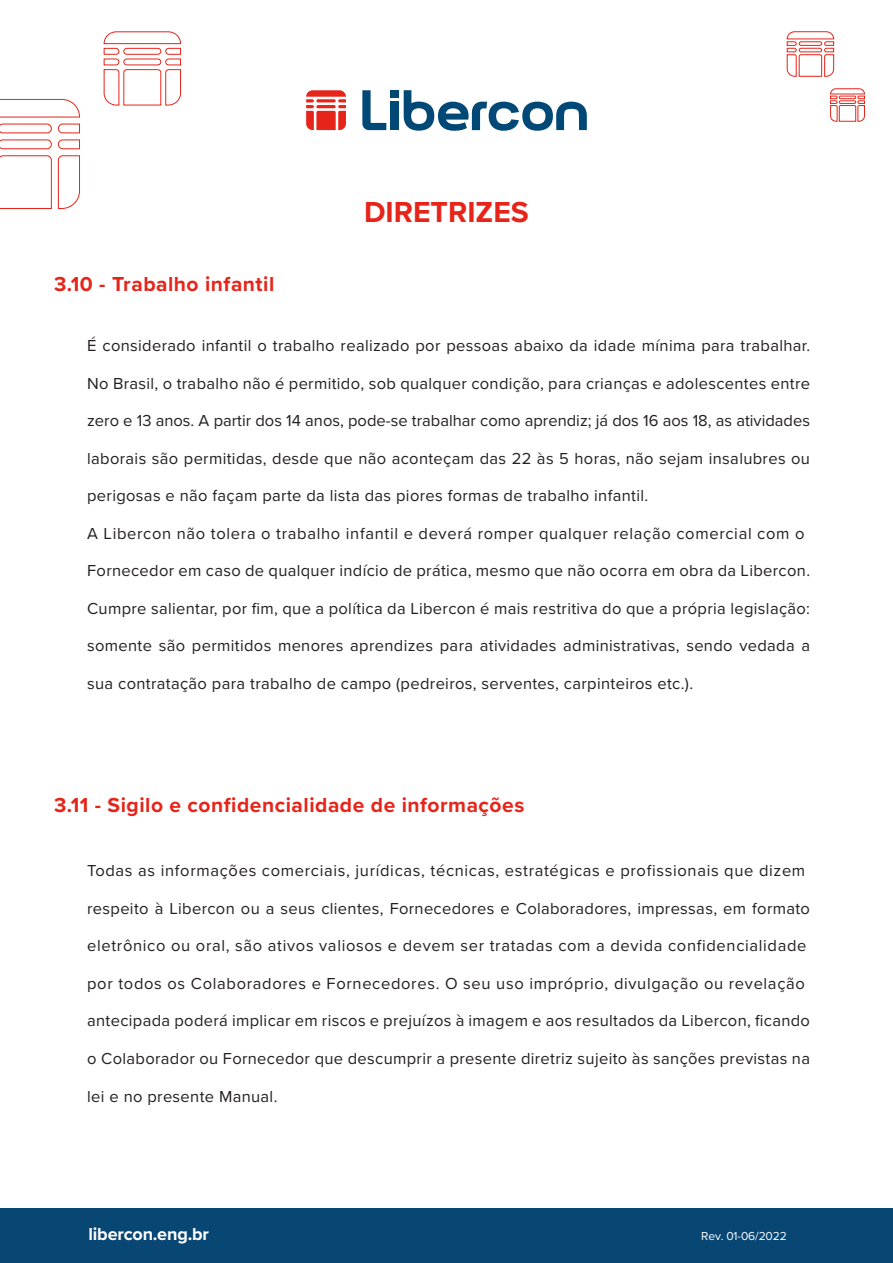
<style>
.page{position:relative;width:893px;height:1263px;background:#fff}
.page>*{position:absolute;margin:0;border:0;box-sizing:border-box;transform-origin:0 0}
.t1{font:700 30px "Proxima Nova";color:#e72419}
.t2{font:700 21px "Proxima Nova";letter-spacing:.025em;color:#e72419}
.t3{font:700 18px "Proxima Nova";letter-spacing:-.01em;color:#fff}
.t4{font:16.5px "Proxima Nova";letter-spacing:.02em;color:#231f20}
.t5{font:16.5px "Proxima Nova";letter-spacing:.04em;color:#231f20}
.t6{font:16.5px "Proxima Nova";color:#231f20}
.t7{font:12px "Proxima Nova";letter-spacing:-.01em;color:#fff}
</style>
<div class="page">
<div style="left:0;top:1208px;width:893px;height:55px;background:#084774"></div>
<svg style="left:0;top:99px;width:80px;height:110px"></svg>
<svg style="left:104px;top:31px;width:77px;height:75px"></svg>
<svg style="left:787px;top:31px;width:47px;height:46px"></svg>
<svg style="left:830px;top:88px;width:35px;height:34px"></svg>
<div style="left:391px;top:90px;width:8px;height:8px;background:#004976"></div>
<div style="left:391px;top:102px;width:8px;height:28px;background:#004976"></div>
<svg style="left:306px;top:90px;width:40px;height:40px"></svg>
<svg style="left:362px;top:90px;width:24px;height:40px"></svg>
<svg style="left:404px;top:90px;width:183px;height:41px"></svg>
<p class="t2" style="left:54px;top:269px;width:222px">3.10 - Trabalho infantil</p>
<p class="t1" style="left:364px;top:190px;width:166px">DIRETRIZES</p>
<p class="t4" style="left:87px;top:333px;width:724px">É considerado infantil o trabalho realizado por pessoas abaixo da idade mínima para trabalhar.</p>
<p class="t4" style="left:87px;top:371px;width:724px">No Brasil, o trabalho não é permitido, sob qualquer condição, para crianças e adolescentes entre</p>
<p class="t6" style="left:87px;top:408px;width:724px">zero e 13 anos. A partir dos 14 anos, pode-se trabalhar como aprendiz; já dos 16 aos 18, as atividades</p>
<p class="t4" style="left:87px;top:446px;width:724px">laborais são permitidas, desde que não aconteçam das 22 às 5 horas, não sejam insalubres ou</p>
<p class="t4" style="left:87px;top:484px;width:563px">perigosas e não façam parte da lista das piores formas de trabalho infantil.</p>
<p class="t5" style="left:87px;top:521px;width:719px">A Libercon não tolera o trabalho infantil e deverá romper qualquer relação comercial com o</p>
<p class="t4" style="left:87px;top:559px;width:724px">Fornecedor em caso de qualquer indício de prática, mesmo que não ocorra em obra da Libercon.</p>
<p class="t4" style="left:87px;top:596px;width:724px">Cumpre salientar, por fim, que a política da Libercon é mais restritiva do que a própria legislação:</p>
<p class="t4" style="left:87px;top:634px;width:724px">somente são permitidos menores aprendizes para atividades administrativas, sendo vedada a</p>
<p class="t4" style="left:87px;top:671px;width:607px">sua contratação para trabalho de campo (pedreiros, serventes, carpinteiros etc.).</p>
<p class="t2" style="left:54px;top:789px;width:472px">3.11 - Sigilo e confidencialidade de informações</p>
<p class="t5" style="left:87px;top:859px;width:720px">Todas as informações comerciais, jurídicas, técnicas, estratégicas e profissionais que dizem</p>
<p class="t4" style="left:87px;top:896px;width:724px">respeito à Libercon ou a seus clientes, Fornecedores e Colaboradores, impressas, em formato</p>
<p class="t5" style="left:87px;top:934px;width:721px">eletrônico ou oral, são ativos valiosos e devem ser tratadas com a devida confidencialidade</p>
<p class="t5" style="left:87px;top:971px;width:719px">por todos os Colaboradores e Fornecedores. O seu uso impróprio, divulgação ou revelação</p>
<p class="t4" style="left:87px;top:1009px;width:724px">antecipada poderá implicar em riscos e prejuízos à imagem e aos resultados da Libercon, ficando</p>
<p class="t4" style="left:87px;top:1046px;width:724px">o Colaborador ou Fornecedor que descumprir a presente diretriz sujeito às sanções previstas na</p>
<p class="t4" style="left:87px;top:1084px;width:192px">lei e no presente Manual.</p>
<p class="t3" style="left:89px;top:1220px;width:122px">libercon.eng.br</p>
<p class="t7" style="left:701px;top:1227px;width:87px">Rev. 01-06/2022</p>
</div>
